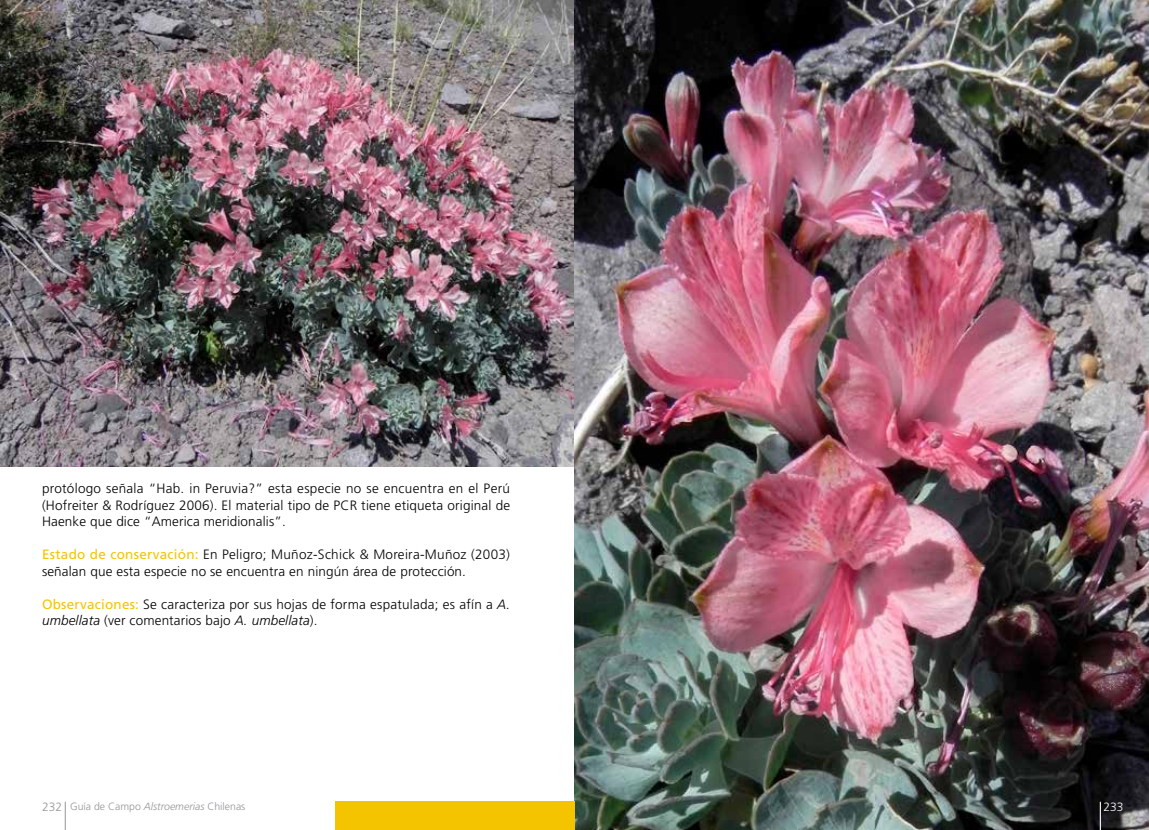
<style>
.page{position:relative;width:1149px;height:830px;background:#fff}
.page>*{position:absolute;margin:0;border:0;box-sizing:border-box;transform-origin:0 0}
.t1{font:300 13.5px/16.5px "Frutiger LT Std";letter-spacing:.01em;color:#000}
.t2{font:300 12px "Frutiger LT Std";color:#fff}
.t3{font:300 10.5px "Frutiger LT Std";color:#939598}
.s1{font-weight:400;color:#f5c400}
.s2{font-style:italic}
.s3{font-size:12px}
</style>
<div class="page">
<svg style="left:65px;top:801px;width:1px;height:28px"></svg>
<img style="left:574px;top:0;width:574px;height:829px">
<img style="left:0;top:0;width:573px;height:466px">
<div style="left:335px;top:801px;width:239px;height:28px;background:#f5c400"></div>
<svg style="left:1099px;top:801px;width:1px;height:28px"></svg>
<p class="t1" style="left:42px;top:480px;width:469px;text-align:justify">protólogo señala “Hab. in Peruvia?” esta especie no se encuentra en el Perú (Hofreiter &amp; Rodríguez 2006). El material tipo de PCR tiene etiqueta original de Haenke que dice “America meridionalis”.</p>
<p class="t1" style="left:42px;top:546px;width:469px"><span class="s1">Estado de conservación:</span> En Peligro; Muñoz-Schick &amp; Moreira-Muñoz (2003) señalan que esta especie no se encuentra en ningún área de protección.</p>
<p class="t1" style="left:42px;top:595px;width:469px"><span class="s1">Observaciones:</span> Se caracteriza por sus hojas de forma espatulada; es afín a <span class="s2">A. umbellata</span> (ver comentarios bajo <span class="s2">A. umbellata</span>).</p>
<p class="t3" style="left:42px;top:799px;width:205px"><span class="s3">232</span> Guía de Campo <span class="s2">Alstroemerias</span> Chilenas</p>
<p class="t2" style="left:1103px;top:799px;width:22px">233</p>
</div>
